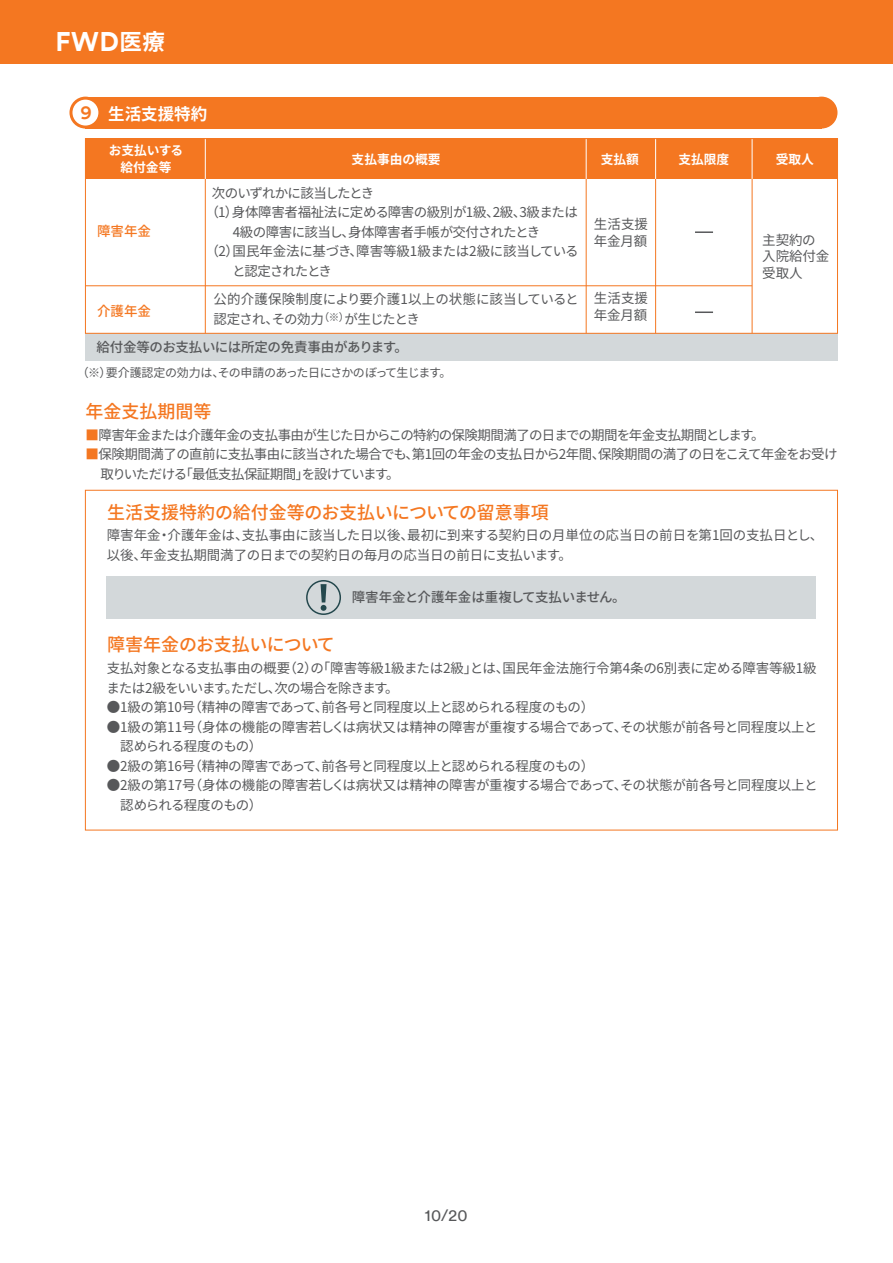
<style>
.page{position:relative;width:893px;height:1263px;background:#fff}
.page>*{position:absolute;margin:0;border:0;box-sizing:border-box;transform-origin:0 0}
.t1{font:700 27px "FWD Circular TT";color:#fff}
.t2{font:500 19.5px "FWD Circular TT";color:#f47721}
.t3{font:500 18px "Noto Sans CJ Kjp";color:#f47721}
.t4{font:500 18px "Noto Sans CJ Kjp";letter-spacing:-.02em;color:#f47721}
.t5{font:700 16.5px "Noto Sans CJ Kjp";color:#fff}
.t6{font:16.5px "FWD Circular TT";color:#57585a}
.t7{font:13.5px/19.5px "Noto Sans CJ Kjp";letter-spacing:-.03em;color:#57585a}
.t8{font:13.5px/16.5px "Noto Sans CJ Kjp";letter-spacing:-.01em;color:#57585a}
.t9{font:13.5px "Noto Sans CJ Kjp";letter-spacing:-.055em;color:#57585a}
.t10{font:13.5px/16.5px "Noto Sans CJ Kjp";color:#57585a}
.t11{font:500 13.5px "Noto Sans CJ Kjp";letter-spacing:-.02em;color:#57585a}
.t12{font:13.5px "Noto Sans CJ Kjp";letter-spacing:-.05em;color:#57585a}
.t13{font:13.5px/19.5px "Noto Sans CJ Kjp";letter-spacing:-.08em;color:#57585a}
.t14{font:500 13.5px "Noto Sans CJ Kjp";color:#f47721}
.t15{font:13.5px "Noto Sans CJ Kjp";letter-spacing:-.105em;color:#57585a}
.t16{font:700 12.75px "Noto Sans CJ Kjp";color:#fff}
.t17{font:12px "Noto Sans CJ Kjp";letter-spacing:-.03em;color:#57585a}
.t18{font:10.5px "Noto Sans CJ Kjp";color:#57585a}
.s1{font-family:"Noto Sans CJ Kjp";font-size:22.5px}
.s2{color:#f47721}
</style>
<div class="page">
<div style="left:85px;top:333px;width:752px;height:28px;background:#d3d8da"></div>
<div style="left:85px;top:97px;width:736px;height:32px;background:#f47721"></div>
<svg style="left:69px;top:97px;width:30px;height:32px"></svg>
<svg style="left:821px;top:97px;width:16px;height:32px"></svg>
<div style="left:0;top:0;width:893px;height:64px;background:#f47721"></div>
<div style="left:85px;top:139px;width:752px;height:40px;background:#f47721"></div>
<hr style="left:752px;top:139px;width:1px;height:40px;background:#fff">
<hr style="left:655px;top:139px;width:1px;height:40px;background:#fff">
<hr style="left:586px;top:139px;width:1px;height:40px;background:#fff">
<hr style="left:205px;top:139px;width:1px;height:40px;background:#fff">
<hr style="left:205px;top:179px;width:1px;height:154px;background:#f47721">
<hr style="left:586px;top:179px;width:1px;height:154px;background:#f47721">
<hr style="left:85px;top:285px;width:667px;height:1px;background:#f47721">
<hr style="left:752px;top:179px;width:1px;height:154px;background:#f47721">
<hr style="left:655px;top:179px;width:1px;height:154px;background:#f47721">
<div style="left:85px;top:138px;width:753px;height:196px;border:1px solid #f47721"></div>
<svg style="left:695px;top:231px;width:18px;height:2px"></svg>
<svg style="left:695px;top:311px;width:18px;height:2px"></svg>
<div style="left:107px;top:576px;width:709px;height:43px;background:#d3d8da"></div>
<div style="left:306px;top:580px;width:35px;height:35px;border:2px solid #24484d;border-radius:50%"></div>
<svg style="left:321px;top:584px;width:6px;height:27px"></svg>
<h1 class="t1" style="left:55px;top:23px;width:111px">FWD<span class="s1">医療</span></h1>
<h2 class="t2" style="left:80px;top:99px;width:13px">9</h2>
<p class="t5" style="left:108px;top:104px;width:101px">生活支援特約</p>
<p class="t16" style="left:109px;top:143px;width:76px">お支払いする</p>
<p class="t16" style="left:120px;top:160px;width:52px">給付金等</p>
<p class="t16" style="left:352px;top:152px;width:91px">支払事由の概要</p>
<p class="t14" style="left:97px;top:223px;width:55px">障害年金</p>
<p class="t14" style="left:97px;top:303px;width:55px">介護年金</p>
<p class="t7" style="left:232px;top:183px;width:347px;text-indent:-20px">次のいずれかに該当したとき<br>身体障害者福祉法に定める障害の級別が級1 級2 、 3、級または</p>
<p class="t7" style="left:233px;top:203px;width:309px;text-indent:-27px">（）1<br>4級の障害に該当し身体障害者手帳が交付されたとき</p>
<p class="t8" style="left:233px;top:222px;width:347px;line-height:19.5px;text-indent:109px">、<br>国民年金法に基づき障害等級1級または2級に該当している</p>
<p class="t13" style="left:232px;top:242px;width:101px;text-indent:-27px">（）2<br>と認定されたとき</p>
<p class="t10" style="left:344px;top:290px;width:236px;line-height:19.5px;text-indent:-131px">公的介護保険制度により要介護1以上の状態に該当しているとが生じたとき</p>
<p class="t7" style="left:350px;top:242px;width:15px">、</p>
<p class="t18" style="left:319px;top:311px;width:32px">（※）</p>
<p class="t7" style="left:213px;top:309px;width:112px">認定されその効力</p>
<p class="t7" style="left:265px;top:309px;width:15px">、</p>
<p class="t11" style="left:96px;top:340px;width:313px">給付金等のお支払いには所定の免責事由があります。</p>
<p class="t17" style="left:77px;top:366px;width:36px">（※）</p>
<p class="t17" style="left:106px;top:366px;width:347px">要介護認定の効力はその申請のあった日にさかのぼって生じます。</p>
<p class="t17" style="left:212px;top:366px;width:13px">、</p>
<h3 class="t3" style="left:85px;top:401px;width:127px">年金支払期間等</h3>
<p class="t16" style="left:601px;top:152px;width:40px">支払額</p>
<p class="t10" style="left:594px;top:216px;width:56px">生活支援年金月額</p>
<p class="t10" style="left:594px;top:290px;width:56px">生活支援年金月額</p>
<p class="t16" style="left:678px;top:152px;width:52px">支払限度</p>
<p class="t16" style="left:776px;top:152px;width:40px">受取人</p>
<p class="t8" style="left:762px;top:232px;width:68px">主契約の入院給付金受取人</p>
<p class="t9" style="left:85px;top:427px;width:670px"><span class="s2">■</span>障害年金または介護年金の支払事由が生じた日からこの特約の保険期間満了の日までの期間を年金支払期間とします</p>
<p class="t7" style="left:85px;top:445px;width:754px"><span class="s2">■</span>保険期間満了の直前に支払事由に該当された場合でも第、 1回の年金の支払日から2年間保険期間の満了の日をこえて年金をお受け</p>
<p class="t7" style="left:751px;top:425px;width:15px">。</p>
<p class="t7" style="left:592px;top:445px;width:15px">、</p>
<p class="t7" style="left:179px;top:464px;width:210px">「最低支払保証期間を設けています</p>
<p class="t15" style="left:100px;top:466px;width:88px">取りいただける</p>
<p class="t7" style="left:296px;top:464px;width:15px">」</p>
<p class="t7" style="left:386px;top:464px;width:15px">。</p>
<h3 class="t3" style="left:107px;top:502px;width:443px">生活支援特約の給付金等のお支払いについての留意事項</h3>
<p class="t7" style="left:407px;top:526px;width:418px">最初に到来する契約日の月単位の応当日の前日を第1回の支払日とし、</p>
<p class="t7" style="left:107px;top:526px;width:55px">障害年金</p>
<p class="t7" style="left:168px;top:526px;width:82px">介護年金は、</p>
<p class="t10" style="left:242px;top:527px;width:174px">支払事由に該当した日以後、</p>
<p class="t7" style="left:157px;top:526px;width:15px">・</p>
<p class="t7" style="left:140px;top:545px;width:422px">年金支払期間満了の日までの契約日の毎月の応当日の前日に支払います</p>
<p class="t7" style="left:107px;top:545px;width:42px">以後、</p>
<p class="t7" style="left:558px;top:545px;width:15px">。</p>
<h3 class="t4" style="left:107px;top:635px;width:229px">障害年金のお支払いについて</h3>
<p class="t11" style="left:352px;top:590px;width:275px">障害年金と介護年金は重複して支払いません。</p>
<p class="t8" style="left:283px;top:660px;width:196px">（ 「の）2 障害等級1級または級2 」</p>
<p class="t8" style="left:502px;top:660px;width:316px">国民年金法施行令第4条の6別表に定める障害等級級1</p>
<p class="t8" style="left:107px;top:660px;width:185px">支払対象となる支払事由の概要</p>
<p class="t7" style="left:470px;top:659px;width:41px">とは、</p>
<p class="t12" style="left:106px;top:680px;width:283px">または2級をいいますただし次の場合を除きます</p>
<p class="t7" style="left:225px;top:678px;width:15px">。</p>
<p class="t7" style="left:107px;top:698px;width:489px">●1級の第10 （号精神の障害であって前各号と同程度以上と認められる程度のもの(</p>
<p class="t7" style="left:385px;top:678px;width:15px">。</p>
<p class="t7" style="left:268px;top:678px;width:15px">、</p>
<p class="t7" style="left:315px;top:698px;width:15px">、</p>
<p class="t8" style="left:107px;top:719px;width:712px">●1級の第11 （号身体の機能の障害若しくは病状又は精神の障害が重複する場合であってその状態が前各号と同程度以上と</p>
<p class="t7" style="left:614px;top:717px;width:15px">、</p>
<p class="t9" style="left:120px;top:738px;width:144px">認められる程度のもの(</p>
<p class="t7" style="left:107px;top:756px;width:489px">●2級の第16 （号精神の障害であって前各号と同程度以上と認められる程度のもの(</p>
<p class="t7" style="left:315px;top:756px;width:15px">、</p>
<p class="t8" style="left:107px;top:777px;width:713px">●2級の第17 （号身体の機能の障害若しくは病状又は精神の障害が重複する場合であってその状態が前各号と同程度以上と</p>
<p class="t7" style="left:614px;top:776px;width:15px">、</p>
<p class="t9" style="left:120px;top:797px;width:144px">認められる程度のもの(</p>
<p class="t6" style="left:425px;top:1204px;width:44px">10/20</p>
</div>
